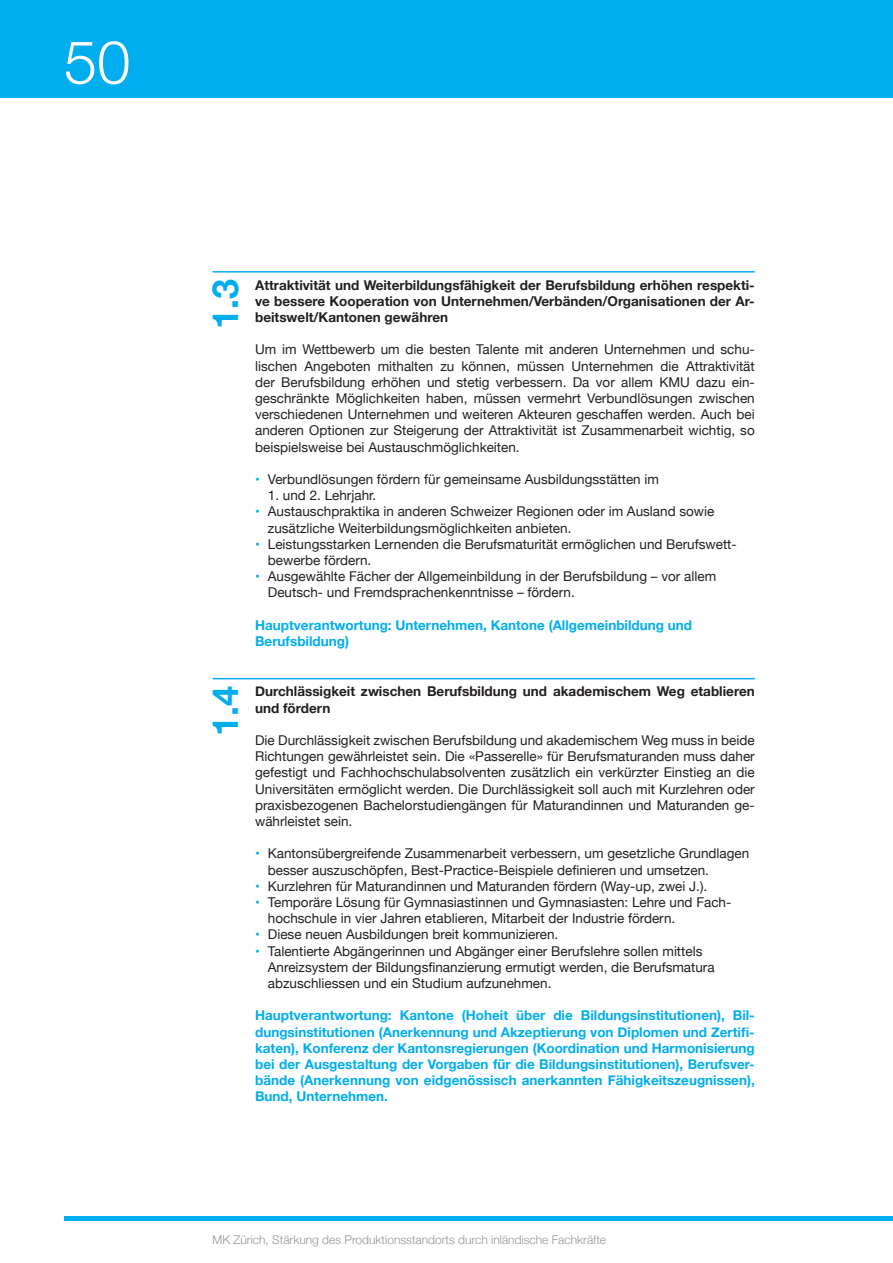
<style>
.page{position:relative;width:893px;height:1263px;background:#fff}
.page>*{position:absolute;margin:0;border:0;box-sizing:border-box;transform-origin:0 0}
.t1{font:300 60px "Helvetica Neue";color:#fff}
.t2{font:700 36px "Helvetica Neue";color:#00aeef}
.t3{font:13.5px/16.2px "Helvetica Neue";color:#231f20}
.t4{font:700 13.5px/16.2px "Helvetica Neue";color:#00aeef}
.t5{font:700 13.5px/16.2px "Helvetica Neue";color:#231f20;text-align:justify}
.t6{font:300 12px "Helvetica Neue";color:#939598}
.s1{color:#00aeef}
</style>
<div class="page">
<div style="left:0;top:0;width:893px;height:97px;background:#00aeef"></div>
<hr style="left:64px;top:1216px;width:829px;height:4px;background:#00aeef">
<hr style="left:213px;top:271px;width:542px;height:2px;background:#00aeef">
<hr style="left:213px;top:678px;width:542px;height:1px;background:#00aeef">
<h1 class="t1" style="left:64px;top:14px;width:68px">50</h1>
<h2 class="t2" style="left:197px;top:329px;width:52px;rotate:-90deg">1.3</h2>
<h2 class="t2" style="left:197px;top:736px;width:52px;rotate:-90deg">1.4</h2>
<p class="t5" style="left:255px;top:277px;width:501px">Attraktivität und Weiterbildungsfähigkeit der Berufsbildung erhöhen respekti&shy;ve bessere Kooperation von Unternehmen/Verbänden/Organisationen der Ar&shy;beitswelt/Kantonen gewähren</p>
<p class="t3" style="left:255px;top:342px;width:501px;text-align:justify">Um im Wettbewerb um die besten Talente mit anderen Unternehmen und schu&shy;lischen Angeboten mithalten zu können, müssen Unternehmen die Attraktivität der Berufsbildung erhöhen und stetig verbessern. Da vor allem KMU dazu ein&shy;geschränkte Möglichkeiten haben, müssen vermehrt Verbundlösungen zwischen verschiedenen Unternehmen und weiteren Akteuren geschaffen werden. Auch bei anderen Optionen zur Steigerung der Attraktivität ist Zusammenarbeit wichtig, so beispielsweise bei Austauschmöglichkeiten.</p>
<p class="t3" style="left:255px;top:472px;width:405px"><span class="s1">•</span> Verbundlösungen fördern für gemeinsame Ausbildungsstätten im</p>
<p class="t3" style="left:268px;top:488px;width:110px">1. und 2. Lehrjahr.</p>
<p class="t3" style="left:268px;top:504px;width:448px;text-indent:-13px"><span class="s1">•</span> Austauschpraktika in anderen Schweizer Regionen oder im Ausland sowie zusätzliche Weiterbildungsmöglichkeiten anbieten.</p>
<p class="t3" style="left:268px;top:537px;width:470px;text-indent:-13px"><span class="s1">•</span> Leistungsstarken Lernenden die Berufsmaturität ermöglichen und Berufswett&shy;bewerbe fördern.</p>
<p class="t3" style="left:268px;top:569px;width:450px;text-indent:-13px"><span class="s1">•</span> Ausgewählte Fächer der Allgemeinbildung in der Berufsbildung – vor allem<br>Deutsch- und Fremdsprachenkenntnisse – fördern.</p>
<p class="t4" style="left:255px;top:617px;width:438px">Hauptverantwortung: Unternehmen, Kantone (Allgemeinbildung und<br>Berufsbildung)</p>
<p class="t5" style="left:255px;top:684px;width:501px">Durchlässigkeit zwischen Berufsbildung und akademischem Weg etablieren und fördern</p>
<p class="t3" style="left:255px;top:733px;width:501px;text-align:justify">Die Durchlässigkeit zwischen Berufsbildung und akademischem Weg muss in beide Richtungen gewährleistet sein. Die «Passerelle» für Berufsmaturanden muss daher gefestigt und Fachhochschulabsolventen zusätzlich ein verkürzter Einstieg an die Universitäten ermöglicht werden. Die Durchlässigkeit soll auch mit Kurzlehren oder praxisbezogenen Bachelorstudiengängen für Maturandinnen und Maturanden ge&shy;währleistet sein.</p>
<p class="t3" style="left:268px;top:846px;width:483px;text-indent:-13px"><span class="s1">•</span> Kantonsübergreifende Zusammenarbeit verbessern, um gesetzliche Grundlagen besser auszuschöpfen, Best-Practice-Beispiele definieren und umsetzen.</p>
<p class="t3" style="left:255px;top:879px;width:454px"><span class="s1">•</span> Kurzlehren für Maturandinnen und Maturanden fördern (Way-up, zwei J.).</p>
<p class="t3" style="left:268px;top:895px;width:465px;text-indent:-13px"><span class="s1">•</span> Temporäre Lösung für Gymnasiastinnen und Gymnasiasten: Lehre und Fach&shy;hochschule in vier Jahren etablieren, Mitarbeit der Industrie fördern.</p>
<p class="t3" style="left:255px;top:927px;width:305px"><span class="s1">•</span> Diese neuen Ausbildungen breit kommunizieren.</p>
<p class="t3" style="left:268px;top:943px;width:448px;text-indent:-13px"><span class="s1">•</span> Talentierte Abgängerinnen und Abgänger einer Berufslehre sollen mittels<br>Anreizsystem der Bildungsfinanzierung ermutigt werden, die Berufsmatura abzuschliessen und ein Studium aufzunehmen.</p>
<p class="t4" style="left:255px;top:1008px;width:501px;text-align:justify">Hauptverantwortung: Kantone (Hoheit über die Bildungsinstitutionen), Bil&shy;dungsinstitutionen (Anerkennung und Akzeptierung von Diplomen und Zertifi&shy;katen), Konferenz der Kantonsregierungen (Koordination und Harmonisierung bei der Ausgestaltung der Vorgaben für die Bildungsinstitutionen), Berufsver&shy;bände (Anerkennung von eidgenössisch anerkannten Fähigkeitszeugnissen), Bund, Unternehmen.</p>
<p class="t6" style="left:213px;top:1230px;width:395px">MK Zürich, Stärkung des Produktionsstandorts durch inländische Fachkräfte</p>
</div>
